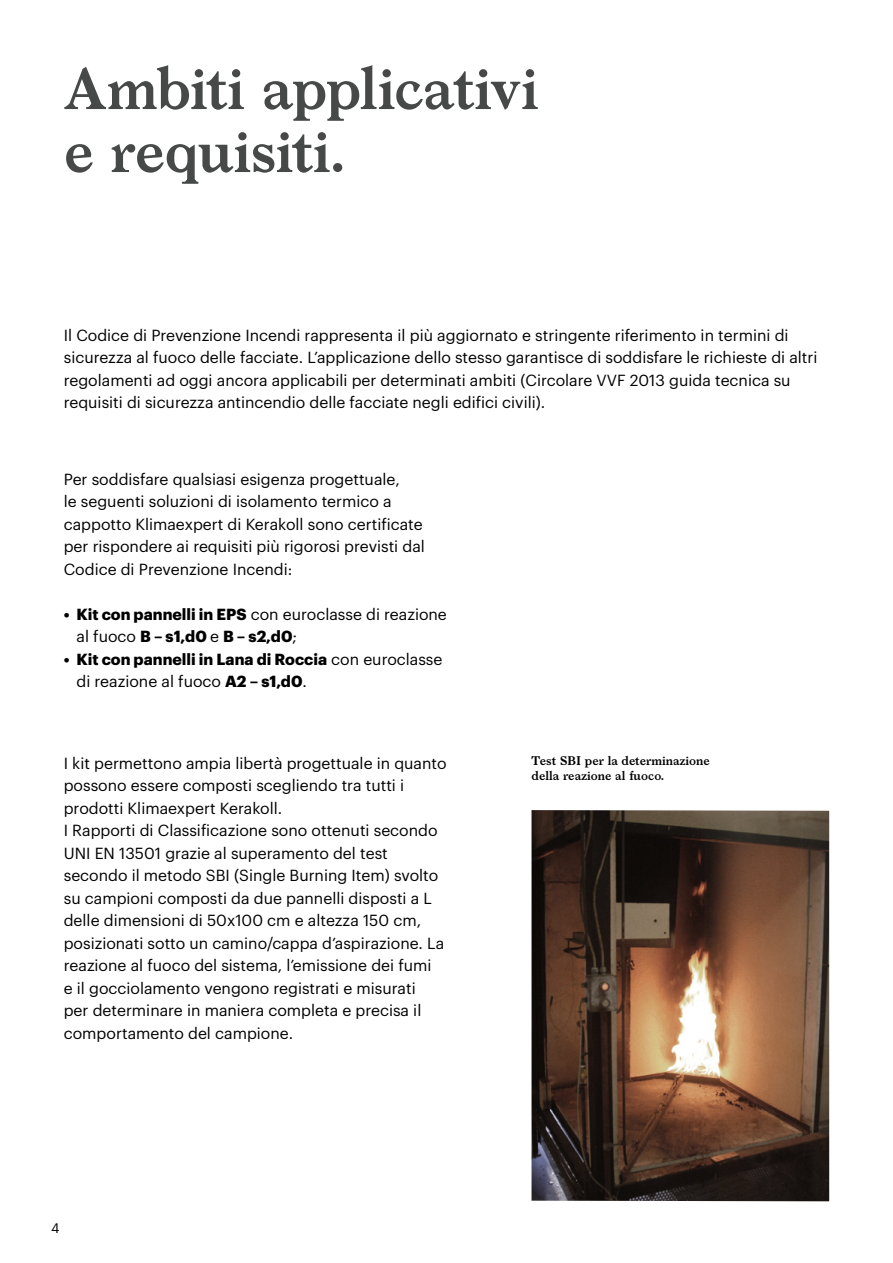
<style>
.page{position:relative;width:893px;height:1263px;background:#fff}
.page>*{position:absolute;margin:0;border:0;box-sizing:border-box;transform-origin:0 0}
.t1{font:600 57px/63px "Larish Neue";letter-spacing:-.025em;color:#474949}
.t2{font:15.75px/22.5px "Graphik";color:#000}
.t3{font:700 15.75px/22.5px "Graphik";color:#000}
.t4{font:13.5px "Graphik";color:#000}
.t5{font:600 12px/14.4px "Larish Neue";color:#000}
.s1{font-weight:400}
</style>
<div class="page">
<img style="left:531px;top:810px;width:298px;height:391px">
<h1 class="t1" style="left:64px;top:53px;width:477px">Ambiti applicativi e requisiti.</h1>
<p class="t2" style="left:64px;top:322px;width:755px">Il Codice di Prevenzione Incendi rappresenta il più aggiornato e stringente riferimento in termini di sicurezza al fuoco delle facciate. L’applicazione dello stesso garantisce di soddisfare le richieste di altri regolamenti ad oggi ancora applicabili per determinati ambiti (Circolare VVF 2013 guida tecnica su requisiti di sicurezza antincendio delle facciate negli edifici civili).</p>
<p class="t2" style="left:64px;top:466px;width:363px">Per soddisfare qualsiasi esigenza progettuale,<br>le seguenti soluzioni di isolamento termico a cappotto Klimaexpert di Kerakoll sono certificate per rispondere ai requisiti più rigorosi previsti dal Codice di Prevenzione Incendi:</p>
<p class="t3" style="left:77px;top:601px;width:372px;text-indent:-13px">• Kit con pannelli in EPS <span class="s1">con euroclasse di reazione al fuoco</span> B – s1,d0 <span class="s1">e</span> B – s2,d0<span class="s1">;</span></p>
<p class="t3" style="left:77px;top:646px;width:367px;text-indent:-13px">• Kit con pannelli in Lana di Roccia <span class="s1">con euroclasse di reazione al fuoco</span> A2 – s1,d0<span class="s1">.</span></p>
<p class="t2" style="left:64px;top:750px;width:384px">I kit permettono ampia libertà progettuale in quanto possono essere composti scegliendo tra tutti i prodotti Klimaexpert Kerakoll.<br>I Rapporti di Classificazione sono ottenuti secondo UNI EN 13501 grazie al superamento del test secondo il metodo SBI (Single Burning Item) svolto su campioni composti da due pannelli disposti a L delle dimensioni di 50x100 cm e altezza 150 cm, posizionati sotto un camino/cappa d’aspirazione. La reazione al fuoco del sistema, l’emissione dei fumi<br>e il gocciolamento vengono registrati e misurati<br>per determinare in maniera completa e precisa il comportamento del campione.</p>
<p class="t4" style="left:51px;top:1218px;width:10px">4</p>
<p class="t5" style="left:531px;top:753px;width:180px">Test SBI per la determinazione della reazione al fuoco.</p>
</div>
